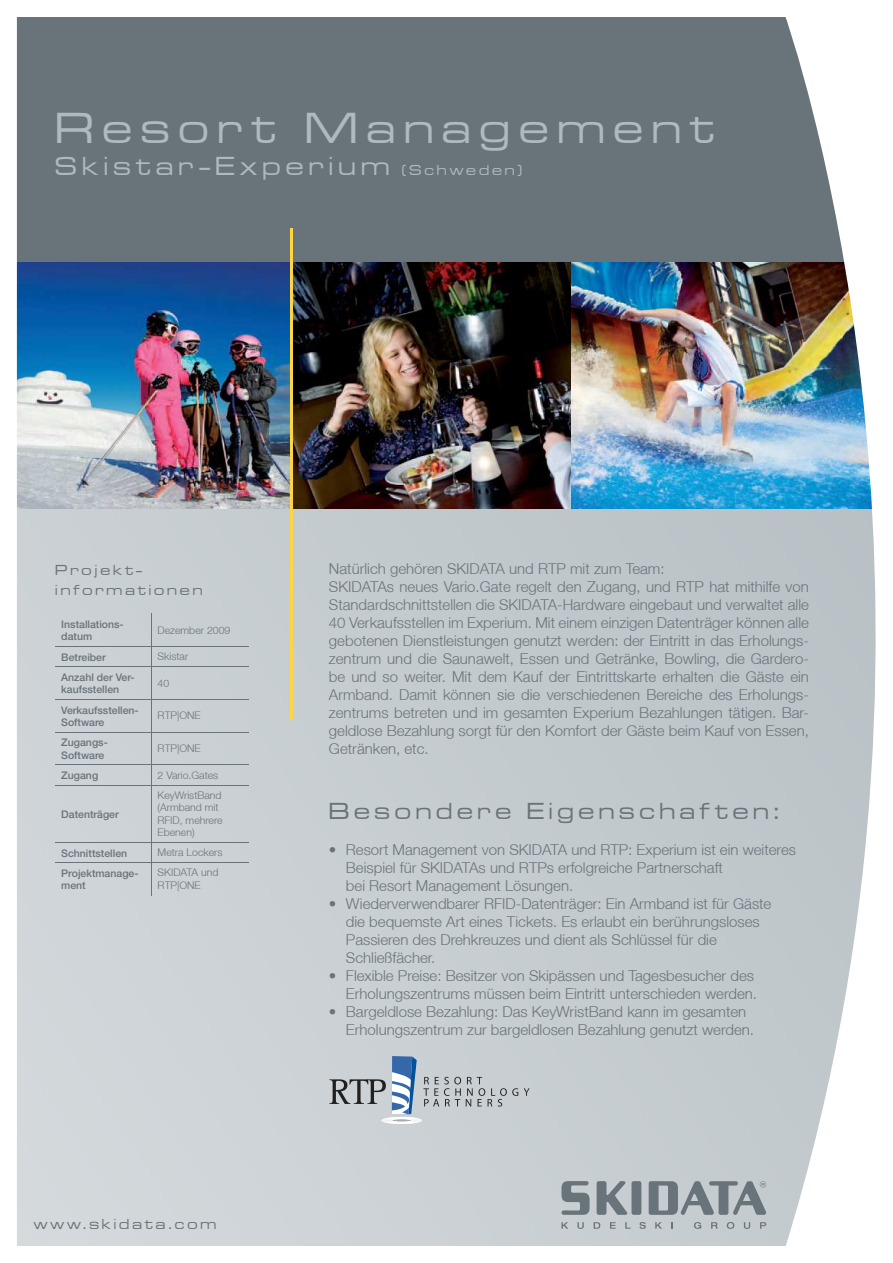
<style>
.page{position:relative;width:893px;height:1263px;background:#fff}
.page>*{position:absolute;margin:0;border:0;box-sizing:border-box;transform-origin:0 0}
.t1{font:45px "Microgramma D Medi Exte";letter-spacing:.2em;color:#b0b9bf}
.t2{font:27px "Microgramma D Medi Exte";letter-spacing:.2em;color:#b0b9bf}
.t3{font:24px "Microgramma D Medi Exte";letter-spacing:.2em;color:#69737a}
.t4{font:300 15px/18px "Helvetica Neue LT";color:#69737a}
.t5{font:15px/19.8px "Microgramma D Medi Exte";letter-spacing:.2em;color:#69737a}
.t6{font:500 10.5px/12.6px "Helvetica Neue LT";color:#69737a}
.t7{font:300 10.5px/12.6px "Helvetica Neue LT";color:#69737a}
.s1{font-size:15px}
</style>
<div class="page">
<img style="left:16px;top:17px;width:860px;height:1229px">
<h1 class="t1" style="left:55px;top:99px;width:660px">Resort Management</h1>
<h2 class="t2" style="left:55px;top:149px;width:468px">Skistar-Experium <span class="s1">(Schweden)</span></h2>
<p class="t5" style="left:55px;top:560px;width:149px">Projekt&shy;informationen</p>
<p class="t6" style="left:61px;top:619px;width:64px">Installations&shy;datum</p>
<p class="t7" style="left:158px;top:623px;width:74px">Dezember 2009</p>
<p class="t6" style="left:61px;top:651px;width:46px">fetreiber</p>
<p class="t7" style="left:158px;top:650px;width:32px">Skistar</p>
<p class="t6" style="left:61px;top:672px;width:75px">Anzahl der Ver&shy;kaufsstellen</p>
<p class="t7" style="left:158px;top:676px;width:13px">40</p>
<p class="t6" style="left:61px;top:704px;width:79px">Verkaufsstellen-<br>Software</p>
<p class="t7" style="left:158px;top:709px;width:45px">RTP|ONE</p>
<p class="t6" style="left:61px;top:737px;width:48px">Zugangs-<br>Software</p>
<p class="t7" style="left:158px;top:742px;width:45px">RTP|ONE</p>
<p class="t6" style="left:61px;top:770px;width:38px">Zugang</p>
<p class="t7" style="left:158px;top:768px;width:62px">2 Vario.Gates</p>
<p class="t6" style="left:61px;top:809px;width:59px">Datenträger</p>
<p class="t7" style="left:158px;top:788px;width:66px">KeyWristBand (Armband mit<br>RFID, mehrere<br>Ebenen)</p>
<p class="t6" style="left:61px;top:847px;width:67px">Schnittstellen</p>
<p class="t7" style="left:158px;top:846px;width:66px">Metra Lockers</p>
<p class="t6" style="left:61px;top:868px;width:79px">Projektmanage&shy;ment</p>
<p class="t7" style="left:158px;top:866px;width:62px">SKIDATA und<br>RTP|ONE</p>
<p class="t5" style="left:34px;top:1214px;width:184px">www.skidata.com</p>
<p class="t4" style="left:329px;top:559px;width:482px">Natürlich gehören SKIDATA und RTP mit zum Team:<br>SKIDATAs neues Vario.Gate regelt den Zugang, und RTP hat mithilfe von Standardschnittstellen die SKIDATA-Hardware eingebaut und verwaltet alle 40 Verkaufsstellen im Experium. Mit einem einzigen Datenträger können alle gebotenen Dienstleistungen genutzt werden: der Eintritt in das Erholungs&shy;zentrum und die Saunawelt, Essen und Getränke, Bowling, die Gardero&shy;be und so weiter. Mit dem Kauf der Eintrittskarte erhalten die Gäste ein Armband. Damit können sie die verschiedenen Bereiche des Erholungs&shy;zentrums betreten und im gesamten Experium Bezahlungen tätigen. Bar&shy;geldlose Bezahlung sorgt für den Komfort der Gäste beim Kauf von Essen, Getränken, etc.</p>
<h3 class="t3" style="left:329px;top:796px;width:452px">Besondere Eigenschaften:</h3>
<p class="t4" style="left:346px;top:840px;width:452px;text-indent:-17px">• Resort Management von SKIDATA und RTP: Experium ist ein weiteres<br>Beispiel für SKIDATAs und RTPs erfolgreiche Partnerschaft<br>bei Resort Management Lösungen.</p>
<p class="t4" style="left:346px;top:894px;width:427px;text-indent:-17px">• Wiederverwendbarer RFID-Datenträger: Ein Armband ist für Gäste die bequemste Art eines Tickets. Es erlaubt ein berührungsloses Passieren des Drehkreuzes und dient als Schlüssel für die Schließfächer.</p>
<p class="t4" style="left:329px;top:966px;width:430px;text-align:right">• Flexible Preise: Besitzer von Skipässen und Tagesbesucher des<br>Erholungszentrums müssen beim Eintritt unterschieden werden.</p>
<p class="t4" style="left:346px;top:1002px;width:410px;text-indent:-17px">• Bargeldlose Bezahlung: Das KeyWristBand kann im gesamten<br>Erholungszentrum zur bargeldlosen Bezahlung genutzt werden.</p>
</div>
